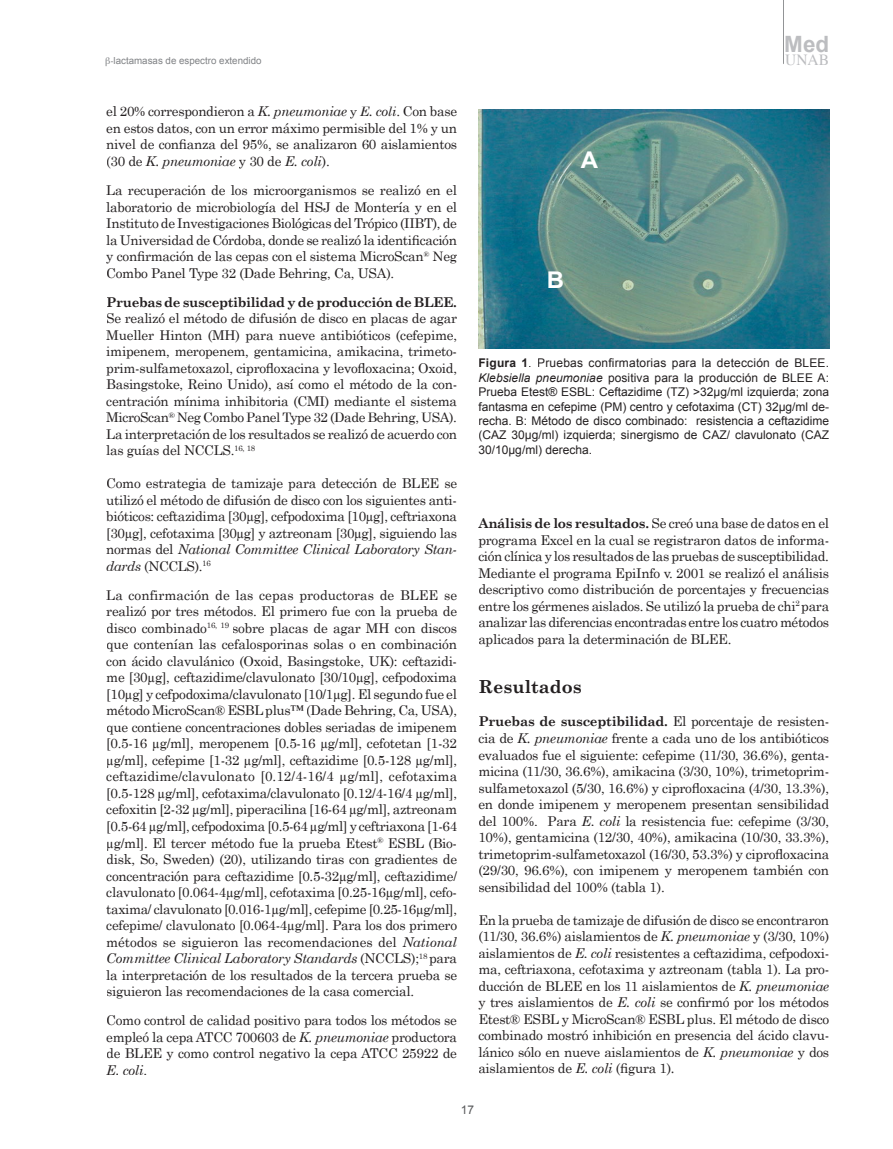
<style>
.page{position:relative;width:893px;height:1149px;background:#fff}
.page>*{position:absolute;margin:0;border:0;box-sizing:border-box;transform-origin:0 0}
.t1{font:700 22.95px "Arial";color:#fff;scale:1.04 1}
.t2{font:700 22.5px "Arial";color:#bcbdc0}
.t3{font:700 18px "Century Schoolbook";color:#231f20}
.t4{font:15.45px "Times";color:#bcbdc0}
.t5{font:13.5px/16.5px "Century Schoolbook";letter-spacing:-.02em;color:#231f20;text-align:justify}
.t6{font:700 13.5px "Century Schoolbook";letter-spacing:-.025em;color:#231f20}
.t7{font:12px/14.4px "Arial";color:#231f20;text-align:justify}
.t8{font:12px "Arial";color:#57585a}
.t9{font:9.75px "Arial";color:#808285}
.t10{font:7.8px "Century Schoolbook";color:#231f20}
.s1{font-family:"Century Schoolbook"}
.s2{font-style:italic}
.s3{font-weight:700}
</style>
<div class="page">
<hr style="left:783px;top:0;width:1px;height:64px;background:#808285">
<img style="left:478px;top:109px;width:351px;height:239px">
<p class="t9" style="left:110px;top:55px;width:153px"><span class="s1">-</span>lactamasas de espectro extendido</p>
<p class="t5" style="left:106px;top:103px;width:352px">el 20% correspondieron a <span class="s2">K. pneumoniae</span> y <span class="s2">E. coli</span>. Con base en estos datos, con un error máximo permisible del 1% y un nivel de confianza del 95%, se analizaron 60 aislamientos (30 de <span class="s2">K. pneumoniae</span> y 30 de <span class="s2">E. coli</span>).</p>
<p class="t5" style="left:106px;top:181px;width:352px">La recuperación de los microorganismos se realizó en el laboratorio de microbiología del HSJ de Montería y en el Instituto de Investigaciones Biológicas del Trópico (IIBT), de la Universidad de Córdoba, donde se realizó la identificación y confirmación de las cepas con el sistema MicroScan<sup>®</sup> Neg Combo Panel Type 32 (Dade Behring, Ca, USA).</p>
<p class="t6" style="left:106px;top:293px;width:352px">Pruebas de susceptibilidad y de producción de BLEE.</p>
<p class="t5" style="left:106px;top:310px;width:352px">Se realizó el método de difusión de disco en placas de agar Mueller Hinton (MH) para nueve antibióticos (cefepime, imipenem, meropenem, gentamicina, amikacina, trimeto&shy;prim-sulfametoxazol, ciprofloxacina y levofloxacina; Oxoid, Basingstoke, Reino Unido), así como el método de la con&shy;centración mínima inhibitoria (CMI) mediante el sistema MicroScan Neg Combo Panel Type 32 (Dade Behring, USA).</p>
<p class="t10" style="left:169px;top:410px;width:7px">®</p>
<p class="t5" style="left:106px;top:425px;width:352px">La interpretación de los resultados se realizó de acuerdo con las guías del NCCLS.<sup>16,</sup> <sup>18</sup></p>
<p class="t5" style="left:106px;top:474px;width:352px">Como estrategia de tamizaje para detección de BLEE se utilizó el método de difusión de disco con los siguientes anti&shy;bióticos: ceftazidima [30µg], cefpodoxima [10µg], ceftriaxona [30µg], cefotaxima [30µg] y aztreonam [30µg], siguiendo las normas del <span class="s2">National Committee Clinical Laboratory Stan&shy;dards</span> (NCCLS).<sup>16</sup></p>
<p class="t5" style="left:106px;top:586px;width:352px">La confirmación de las cepas productoras de BLEE se realizó por tres métodos. El primero fue con la prueba de disco combinado<sup>16,</sup> <sup>19</sup> sobre placas de agar MH con discos que contenían las cefalosporinas solas o en combinación con ácido clavulánico (Oxoid, Basingstoke, UK): ceftazidi&shy;me [30µg], ceftazidime/clavulonato [30/10µg], cefpodoxima [10µg] y cefpodoxima/clavulonato [10/1µg]. El segundo fue el método MicroScan® ESBL plus™ (Dade Behring, Ca, USA), que contiene concentraciones dobles seriadas de imipenem [0.5-16 µg/ml], meropenem [0.5-16 µg/ml], cefotetan [1-32 µg/ml], cefepime [1-32 µg/ml], ceftazidime [0.5-128 µg/ml], ceftazidime/clavulonato [0.12/4-16/4 µg/ml], cefotaxima [0.5-128 µg/ml], cefotaxima/clavulonato [0.12/4-16/4 µg/ml], cefoxitin [2-32 µg/ml], piperacilina [16-64 µg/ml], aztreonam [0.5-64 µg/ml], cefpodoxima [0.5-64 µg/ml] y ceftriaxona [1-64 µg/ml]. El tercer método fue la prueba Etest ESBL (Bio-</p>
<p class="t10" style="left:377px;top:835px;width:7px">®</p>
<p class="t5" style="left:106px;top:850px;width:352px">disk, So, Sweden) (20), utilizando tiras con gradientes de concentración para ceftazidime [0.5-32µg/ml], ceftazidime/ clavulonato [0.064-4µg/ml], cefotaxima [0.25-16µg/ml], cefo&shy;taxima/ clavulonato [0.016-1µg/ml], cefepime [0.25-16µg/ml], cefepime/ clavulonato [0.064-4µg/ml]. Para los dos primero métodos se siguieron las recomendaciones del <span class="s2">National Committee Clinical Laboratory Standards</span> (NCCLS);<sup>18</sup> para la interpretación de los resultados de la tercera prueba se siguieron las recomendaciones de la casa comercial.</p>
<p class="t5" style="left:106px;top:1011px;width:352px">Como control de calidad positivo para todos los métodos se empleó la cepa ATCC 700603 de <span class="s2">K. pneumoniae</span> productora de BLEE y como control negativo la cepa ATCC 25922 de <span class="s2">E. coli</span>.</p>
<h1 class="t1" style="left:581px;top:147px;width:18px">A</h1>
<h1 class="t1" style="left:547px;top:267px;width:18px">B</h1>
<h2 class="t2" style="left:784px;top:31px;width:46px">Med</h2>
<p class="t4" style="left:785px;top:50px;width:45px">UNAB</p>
<p class="t7" style="left:478px;top:356px;width:352px"><span class="s3">Figura 1</span><span class="s2">.</span> Pruebas confirmatorias para la detección de BLEE.<br><span class="s2">Klebsiella pneumoniae</span> positiva para la producción de BLEE A:<br>Prueba Etest® ESBL: Ceftazidime (TZ) &gt;32µg/ml izquierda; zona fantasma en cefepime (PM) centro y cefotaxima (CT) 32µg/ml de&shy;recha. B: Método de disco combinado: resistencia a ceftazidime (CAZ 30µg/ml) izquierda; sinergismo de CAZ/ clavulonato (CAZ 30/10µg/ml) derecha.</p>
<p class="t5" style="left:478px;top:514px;width:352px"><span class="s3">Análisis de los resultados.</span> Se creó una base de datos en el programa Excel en la cual se registraron datos de informa&shy;ción clínica y los resultados de las pruebas de susceptibilidad.<br>Mediante el programa EpiInfo v. 2001 se realizó el análisis descriptivo como distribución de porcentajes y frecuencias entre los gérmenes aislados. Se utilizó la prueba de chi<sup>2</sup> para analizar las diferencias encontradas entre los cuatro métodos aplicados para la determinación de BLEE.</p>
<h3 class="t3" style="left:478px;top:675px;width:105px">Resultados</h3>
<p class="t5" style="left:478px;top:712px;width:352px"><span class="s3">Pruebas de susceptibilidad.</span> El porcentaje de resisten&shy;cia de <span class="s2">K. pneumoniae</span> frente a cada uno de los antibióticos evaluados fue el siguiente: cefepime (11/30, 36.6%), genta&shy;micina (11/30, 36.6%), amikacina (3/30, 10%), trimetoprim&shy;sulfametoxazol (5/30, 16.6%) y ciprofloxacina (4/30, 13.3%), en donde imipenem y meropenem presentan sensibilidad del 100%. Para <span class="s2">E. coli</span> la resistencia fue: cefepime (3/30, 10%), gentamicina (12/30, 40%), amikacina (10/30, 33.3%), trimetoprim-sulfametoxazol (16/30, 53.3%) y ciprofloxacina (29/30, 96.6%), con imipenem y meropenem también con sensibilidad del 100% (tabla 1).</p>
<p class="t5" style="left:478px;top:910px;width:352px">En la prueba de tamizaje de difusión de disco se encontraron (11/30, 36.6%) aislamientos de <span class="s2">K. pneumoniae</span> y (3/30, 10%) aislamientos de <span class="s2">E. coli</span> resistentes a ceftazidima, cefpodoxi&shy;ma, ceftriaxona, cefotaxima y aztreonam (tabla 1). La pro&shy;ducción de BLEE en los 11 aislamientos de <span class="s2">K. pneumoniae </span>y tres aislamientos de <span class="s2">E. coli</span> se confirmó por los métodos Etest® ESBL y MicroScan® ESBL plus. El método de disco combinado mostró inhibición en presencia del ácido clavu&shy;lánico sólo en nueve aislamientos de <span class="s2">K. pneumoniae</span> y dos aislamientos de <span class="s2">E. coli</span> (figura 1)<span class="s2">.</span></p>
<p class="t8" style="left:461px;top:1102px;width:15px">17</p>
</div>
